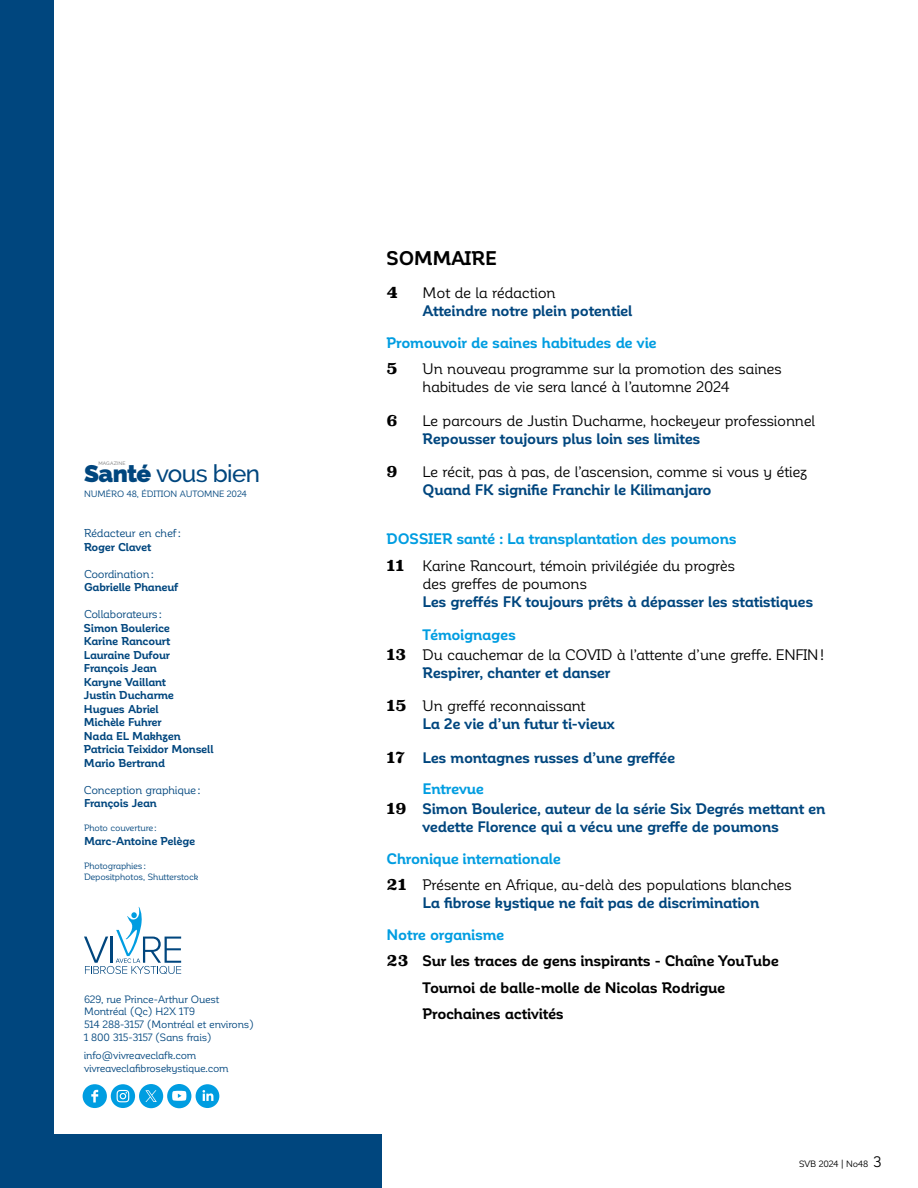
<style>
.page{position:relative;width:918px;height:1188px;background:#fff}
.page>*{position:absolute;margin:0;border:0;box-sizing:border-box;transform-origin:0 0}
.t1{font:500 24.3px "Raleway";letter-spacing:-.025em;color:#00467e}
.t2{font:700 19.5px "Corporative Alt";letter-spacing:-.01em;color:#000}
.t3{font:700 16.5px "Superclarendon Rg";color:#000}
.t4{font:15px/26.5px "Corporative Alt";letter-spacing:-.02em;color:#000}
.t5{font:700 15px/18px "Corporative Alt";letter-spacing:-.02em;color:#00467e}
.t6{font:700 15px "Corporative Alt";letter-spacing:-.02em;color:#000}
.t7{font:700 15px "Corporative Alt";letter-spacing:-.02em;color:#009de1}
.t8{font:700 11.25px/13.5px "Corporative Alt";letter-spacing:-.02em;color:#00467e}
.t9{font:11.25px "Corporative Alt";letter-spacing:-.02em;color:#00467e}
.t10{font:10.5px/12.6px "Corporative Alt";letter-spacing:-.02em;color:#00467e}
.t11{font:9px/10.8px "Corporative Alt";letter-spacing:-.015em;color:#00467e}
.t12{font:9px "Corporative Alt";letter-spacing:-.005em;color:#000}
.t13{font:500 4.95px "Raleway";letter-spacing:.025em;color:#8a8a8a}
.s1{font-weight:800}
.s2{font-weight:700;color:#009de1}
.s3{font-family:"Superclarendon Rg";font-weight:700;font-size:16.5px}
.s4{font-family:"Superclarendon Rg";font-size:16.5px;color:#000}
.s5{font-weight:400;color:#000}
.s6{color:#009de1}
.s7{font-family:"Superclarendon Rg";font-size:16.5px}
.s8{font-size:15px}
</style>
<div class="page">
<svg style="left:84px;top:907px;width:97px;height:67px"></svg>
<div style="left:46px;top:1135px;width:336px;height:53px;background:#00467e"></div>
<div style="left:0;top:0;width:54px;height:1188px;background:#00467e"></div>
<svg style="left:83px;top:1084px;width:136px;height:24px"></svg>
<p class="t13" style="left:98px;top:461px;width:29px">MAGAZINE</p>
<h1 class="t1" style="left:84px;top:460px;width:178px"><span class="s1">Santé</span> vous bien</h1>
<p class="t11" style="left:84px;top:488px;width:164px">NUMÉRO 48, ÉDITION AUTOMNE 2024</p>
<p class="t9" style="left:84px;top:527px;width:98px">Rédacteur en chef:</p>
<p class="t8" style="left:84px;top:540px;width:69px">Roger Clavet</p>
<p class="t9" style="left:84px;top:568px;width:71px">Coordination:</p>
<p class="t8" style="left:84px;top:581px;width:96px">Gabrielle Phaneuf</p>
<p class="t9" style="left:84px;top:608px;width:79px">Collaborateurs:</p>
<p class="t8" style="left:84px;top:621px;width:131px">Simon Boulerice<br>Karine Rancourt<br>Lauraine Dufour<br>François Jean<br>Karyne Vaillant<br>Justin Ducharme<br>Hugues Abriel<br>Michèle Fuhrer<br>Nada EL Makhzen<br>Patricia Teixidor Monsell<br>Mario Bertrand</p>
<p class="t9" style="left:84px;top:784px;width:118px">Conception graphique:</p>
<p class="t8" style="left:84px;top:797px;width:75px">François Jean</p>
<p class="t11" style="left:84px;top:823px;width:74px">Photo couverture:</p>
<p class="t8" style="left:84px;top:834px;width:113px">Marc-Antoine Pelège</p>
<p class="t11" style="left:84px;top:861px;width:116px">Photographies:<br>Depositphotos, Shutterstock</p>
<p class="t10" style="left:84px;top:993px;width:172px">629, rue Prince-Arthur Ouest<br>Montréal (Qc) H2X 1T9<br>514 288-3157 (Montréal et environs)<br>1 800 315-3157 (Sans frais)</p>
<p class="t10" style="left:84px;top:1049px;width:146px">info@vivreaveclafk.com vivreaveclafibrosekystique.com</p>
<h2 class="t2" style="left:387px;top:248px;width:111px">SOMMAIRE</h2>
<p class="t3" style="left:387px;top:283px;width:13px">4</p>
<p class="t4" style="left:423px;top:280px;width:135px">Mot de la rédaction</p>
<p class="t5" style="left:423px;top:302px;width:211px">Atteindre notre plein potentiel</p>
<p class="t7" style="left:387px;top:334px;width:272px">Promouvoir de saines habitudes de vie</p>
<p class="t3" style="left:387px;top:359px;width:13px">5</p>
<p class="t4" style="left:423px;top:360px;width:361px;line-height:18px">Un nouveau programme sur la promotion des saines habitudes de vie sera lancé à l’automne 2024</p>
<p class="t3" style="left:387px;top:410px;width:13px">6</p>
<p class="t4" style="left:423px;top:407px;width:394px">Le parcours de Justin Ducharme, hockeyeur professionnel</p>
<p class="t5" style="left:423px;top:430px;width:279px">Repousser toujours plus loin ses limites</p>
<p class="t3" style="left:387px;top:461px;width:13px">9</p>
<p class="t4" style="left:423px;top:459px;width:386px">Le récit, pas à pas, de l’ascension, comme si vous y étiez</p>
<p class="t5" style="left:423px;top:481px;width:290px">Quand FK signifie Franchir le Kilimanjaro</p>
<p class="t4" style="left:387px;top:526px;width:352px"><span class="s2">DOSSIER santé : La transplantation des poumons<br></span><span class="s3">11</span> Karine Rancourt, témoin privilégiée du progrès</p>
<p class="t4" style="left:423px;top:571px;width:166px">des greffes de poumons</p>
<p class="t5" style="left:423px;top:593px;width:392px">Les greffés FK toujours prêts à dépasser les statistiques</p>
<p class="t4" style="left:387px;top:625px;width:439px;line-height:19.8px;text-indent:36px"><span class="s2">Témoignages<br></span><span class="s3">13</span> Du cauchemar de la COVID à l’attente d’une greffe. ENFIN!</p>
<p class="t5" style="left:423px;top:664px;width:189px">Respirer, chanter et danser</p>
<p class="t5" style="left:423px;top:697px;width:194px;text-indent:-36px"><span class="s4">15</span> <span class="s5">Un greffé reconnaissant<br></span>La 2e vie d’un futur ti-vieux</p>
<p class="t5" style="left:423px;top:742px;width:254px;line-height:31.5px;text-indent:-36px"><span class="s4">17</span> Les montagnes russes d’une greffée<br><span class="s6">Entrevue</span></p>
<p class="t5" style="left:423px;top:800px;width:404px;text-indent:-36px"><span class="s4">19</span> Simon Boulerice, auteur de la série Six Degrés mettant en vedette Florence qui a vécu une greffe de poumons</p>
<p class="t4" style="left:387px;top:845px;width:407px"><span class="s2">Chronique internationale<br></span><span class="s3">21</span> Présente en Afrique, au-delà des populations blanches</p>
<p class="t5" style="left:423px;top:894px;width:338px">La fibrose kystique ne fait pas de discrimination</p>
<p class="t7" style="left:387px;top:926px;width:119px">Notre organisme</p>
<p class="t6" style="left:387px;top:953px;width:394px"><span class="s7">23</span> Sur les traces de gens inspirants - Chaîne YouTube</p>
<p class="t6" style="left:423px;top:979px;width:304px">Tournoi de balle-molle de Nicolas Rodrigue</p>
<p class="t6" style="left:423px;top:1006px;width:143px">Prochaines activités</p>
<p class="t12" style="left:799px;top:1159px;width:84px">SVB 2024 | No48 <span class="s8">3</span></p>
</div>
